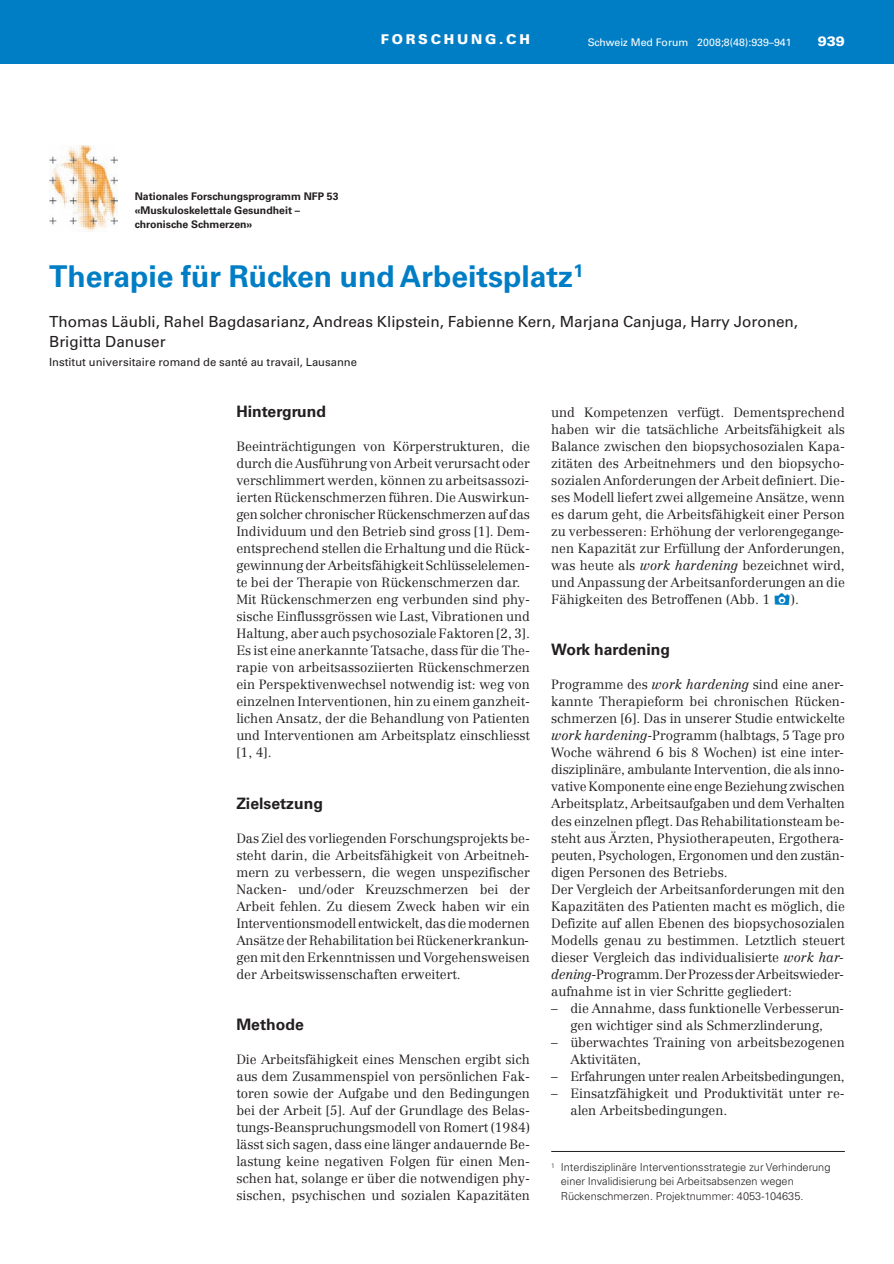
<style>
.page{position:relative;width:894px;height:1264px;background:#fff}
.page>*{position:absolute;margin:0;border:0;box-sizing:border-box;transform-origin:0 0}
.t1{font:700 30px "Univers LT Std";color:#007ec5}
.t2{font:700 15.75px "Univers LT Std";color:#231f20}
.t3{font:15.3px/19.5px "Univers LT Std";color:#231f20}
.t4{font:900 13.5px "Univers LT Std";letter-spacing:.2em;color:#fff}
.t5{font:300 13.2px/17px "Centennial";color:#231f20}
.t6{font:300 13.2px "Centennial";letter-spacing:-.02em;color:#231f20}
.t7{font:11.25px "Univers LT Std";color:#231f20}
.t8{font:300 10.95px/14.2px "Univers LT Std";color:#231f20}
.t9{font:700 10.5px/14.2px "Univers LT Std";color:#231f20}
.t10{font:10.5px "Univers LT Std";color:#fff}
.s1{font-style:italic}
</style>
<div class="page">
<div style="left:0;top:0;width:893px;height:64px;background:#007ec5"></div>
<img style="left:49px;top:145px;width:68px;height:87px">
<hr style="left:551px;top:1150px;width:293px;height:1px;background:#231f20">
<p class="t4" style="left:381px;top:31px;width:150px">FORSCHUNG.CH</p>
<p class="t10" style="left:587px;top:38px;width:205px">Schweiz Med Forum 2008;8(48):939–941</p>
<p class="t4" style="left:817px;top:33px;width:29px">939</p>
<p class="t9" style="left:135px;top:190px;width:205px">Nationales Forschungsprogramm NFP 53 «Muskuloskelettale Gesundheit – chronische Schmerzen»</p>
<h1 class="t1" style="left:49px;top:265px;width:535px">Therapie für Rücken und Arbeitsplatz<sup>1</sup></h1>
<p class="t3" style="left:49px;top:313px;width:750px">Thomas Läubli, Rahel Bagdasarianz, Andreas Klipstein, Fabienne Kern, Marjana Canjuga, Harry Joronen,<br>Brigitta Danuser</p>
<p class="t7" style="left:49px;top:358px;width:309px">Institut universitaire romand de santé au travail, Lausanne</p>
<p class="t2" style="left:236px;top:406px;width:91px">Hintergrund</p>
<p class="t5" style="left:236px;top:439px;width:295px">Beeinträchtigungen von Körperstrukturen, die durch die Ausführung von Arbeit verursacht oder verschlimmert werden, können zu arbeitsassozi&shy;ierten Rückenschmerzen führen. Die Auswirkun - gen solcher chronischer Rückenschmerzen auf das Individuum und den Betrieb sind gross [1]. Dem&shy;entsprechend stellen die Erhaltung und die Rück&shy;gewinnung der Arbeitsfähigkeit Schlüsselelemen&shy;te bei der Therapie von Rückenschmerzen dar.<br>Mit Rückenschmerzen eng verbunden sind phy&shy;sische Einflussgrössen wie Last, Vibrationen und Haltung, aber auch psychosoziale Faktoren [2, 3].<br>Es ist eine anerkannte Tatsache, dass für die The&shy;rapie von arbeitsassoziierten Rückenschmerzen ein Perspektivenwechsel notwendig ist: weg von einzelnen Interventionen, hin zu einem ganzheit - lichen Ansatz, der die Behandlung von Patienten und Interventionen am Arbeitsplatz einschliesst [1, 4].</p>
<p class="t2" style="left:236px;top:797px;width:88px">Zielsetzung</p>
<p class="t5" style="left:236px;top:830px;width:295px;text-align:justify">Das Ziel des vorliegenden Forschungsprojekts be&shy;steht darin, die Arbeitsfähigkeit von Arbeitneh&shy;mern zu verbessern, die wegen unspezifischer Nacken- und/oder Kreuzschmerzen bei der Arbeit fehlen. Zu diesem Zweck haben wir ein Interventionsmodell entwickelt, das die modernen Ansätze der Rehabilitation bei Rückenerkrankun - gen mit den Erkenntnissen und Vorgehensweisen der Arbeitswissenschaften erweitert.</p>
<p class="t2" style="left:236px;top:1018px;width:69px">Methode</p>
<p class="t5" style="left:236px;top:1051px;width:295px;text-align:justify">Die Arbeitsfähigkeit eines Menschen ergibt sich aus dem Zusammenspiel von persönlichen Fak&shy;toren sowie der Aufgabe und den Bedingungen bei der Arbeit [5]. Auf der Grundlage des Belas&shy;tungs-Beanspruchungsmodell von Romert (1984) lässt sich sagen, dass eine länger andauernde Be&shy;lastung keine negativen Folgen für einen Men&shy;schen hat, solange er über die notwendigen phy&shy;sischen, psychischen und sozialen Kapazitäten</p>
<p class="t5" style="left:551px;top:405px;width:295px;text-align:justify">und Kompetenzen verfügt. Dementsprechend haben wir die tatsächliche Arbeitsfähigkeit als Balance zwischen den biopsychosozialen Kapa&shy;zitäten des Arbeitnehmers und den biopsycho - sozialen Anforderungen der Arbeit definiert. Die&shy;ses Modell liefert zwei allgemeine Ansätze, wenn es darum geht, die Arbeitsfähigkeit einer Person zu verbesseren: Erhöhung der verlorengegange&shy;nen Kapazität zur Erfüllung der Anforderungen, was heute als <span class="s1">work hardening</span> bezeichnet wird, und Anpassung der Arbeitsanforderungen an die Fähigkeiten des Betroffenen (Abb. 1</p>
<p class="t5" style="left:790px;top:592px;width:10px">).</p>
<p class="t2" style="left:551px;top:644px;width:120px">Work hardening</p>
<p class="t5" style="left:551px;top:677px;width:295px">Programme des <span class="s1">work hardening</span> sind eine aner&shy;kannte Therapieform bei chronischen Rücken&shy;schmerzen [6]. Das in unserer Studie entwickelte <span class="s1">work hardening</span>-Programm (halbtags, 5 Tage pro Woche während 6 bis 8 Wochen) ist eine inter&shy;disziplinäre, ambulante Intervention, die als inno - vative Komponente eine enge Beziehung zwischen Arbeitsplatz, Arbeitsaufgaben und dem Verhalten des einzelnen pflegt. Das Rehabilitationsteam be&shy;steht aus Ärzten, Physiotherapeuten, Ergothera&shy;peuten, Psychologen, Ergonomen und den zustän - digen Personen des Betriebs.<br>Der Vergleich der Arbeitsanforderungen mit den Kapazitäten des Patienten macht es möglich, die Defizite auf allen Ebenen des biopsychosozialen Modells genau zu bestimmen. Letztlich steuert dieser Vergleich das individualisierte <span class="s1">work har&shy;dening</span>-Programm. Der Prozess der Arbeitswieder - aufnahme ist in vier Schritte gegliedert:</p>
<p class="t5" style="left:551px;top:1000px;width:294px;text-align:center">– die Annahme, dass funktionelle Verbesserun&shy;gen wichtiger sind als Schmerzlinderung,</p>
<p class="t5" style="left:570px;top:1034px;width:276px;text-indent:-19px">– überwachtes Training von arbeitsbezogenen<br>Aktivitäten,</p>
<p class="t6" style="left:551px;top:1070px;width:295px">– Erfahrungen unter realen Arbeitsbedingungen,</p>
<p class="t5" style="left:570px;top:1085px;width:276px;text-indent:-19px">– Einsatzfähigkeit und Produktivität unter re - alen Arbeitsbedingungen.</p>
<p class="t8" style="left:560px;top:1160px;width:271px;text-indent:-10px"><sup>1</sup> Interdisziplinäre Interventionsstrategie zur Verhinderung einer Invalidisierung bei Arbeitsabsenzen wegen<br>Rückenschmerzen. Projektnummer: 4053-104635.</p>
</div>
